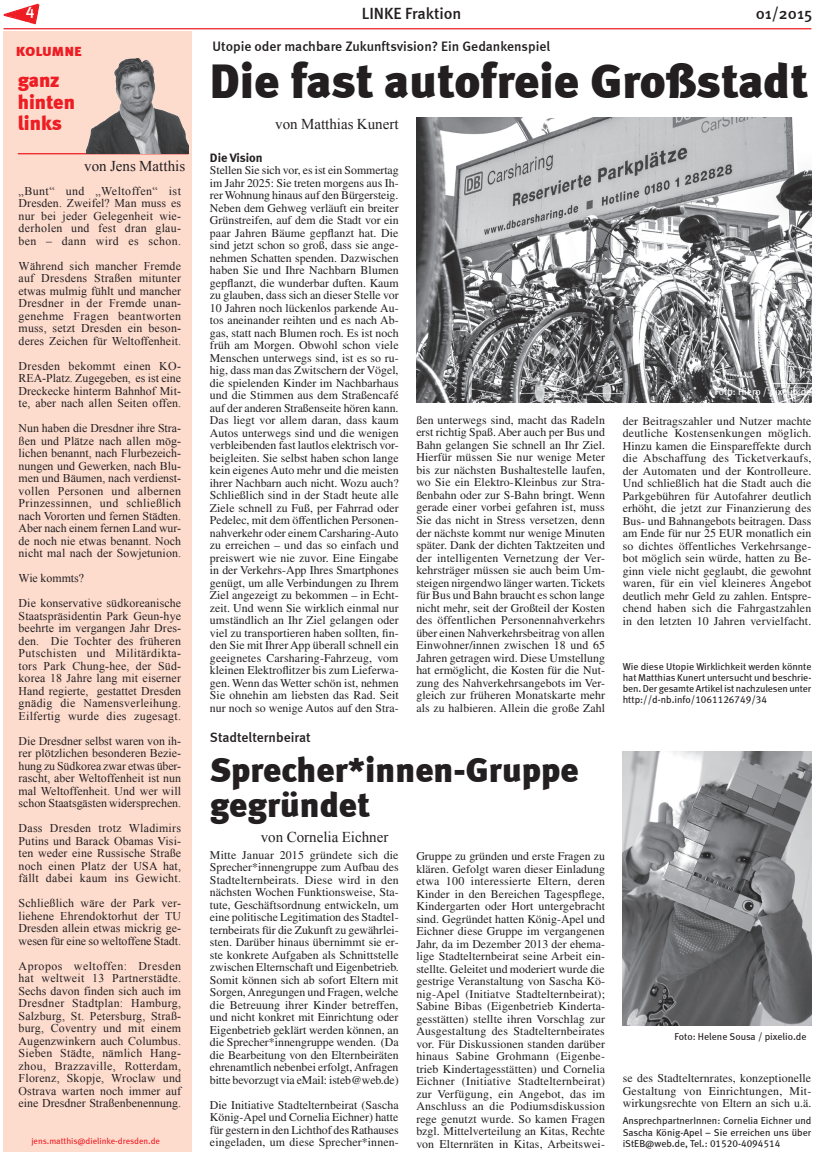
<style>
.page{position:relative;width:815px;height:1152px;background:#fff}
.page>*{position:absolute;margin:0;border:0;box-sizing:border-box;transform-origin:0 0}
.t1{font:900 48.75px "Meta";color:#231f20}
.t2{font:900 35px/35px "Meta";color:#231f20}
.t3{font:900 20px/21.2px "Meta";color:#ee1d23}
.t4{font:500 16.25px "Meta";color:#231f20}
.t5{font:16.25px "Meta Black Caps";letter-spacing:-.015em;color:#ee1d23}
.t6{font:500 16.25px "Meta";color:#fff}
.t7{font:15px "Times New Roman";color:#231f20}
.t8{font:500 13.75px "Meta";color:#231f20}
.t9{font:700 12.5px "Meta";color:#231f20}
.t10{font:11.88px/12.5px "Times";letter-spacing:.005em;color:#231f20;text-align:justify}
.t11{font:11.88px/12.5px "Times New Roman";letter-spacing:.01em;color:#231f20;text-align:justify}
.t12{font:10px/11.2px "Meta Book LF";color:#231f20;text-align:justify}
.t13{font:10px "Meta Book LF";color:#fff}
.t14{font:8.75px "Meta Book LF";color:#ee1d23}
</style>
<div class="page">
<hr style="left:4px;top:28px;width:807px;height:1px;background:#ee1d23">
<svg style="left:3px;top:3px;width:37px;height:22px"></svg>
<div style="left:4px;top:32px;width:188px;height:1120px;background:#fddcce"></div>
<hr style="left:18px;top:153px;width:171px;height:1px;background:#ee1d23">
<img style="left:86px;top:58px;width:102px;height:95px">
<img style="left:416px;top:117px;width:395px;height:285px">
<img style="left:623px;top:751px;width:188px;height:274px">
<h3 class="t6" style="left:26px;top:0;width:10px">4</h3>
<h3 class="t4" style="left:362px;top:4px;width:101px">LINKE Fraktion</h3>
<h3 class="t4" style="left:756px;top:4px;width:58px">01/2015</h3>
<h3 class="t5" style="left:16px;top:41px;width:67px">kolumne</h3>
<h3 class="t3" style="left:18px;top:70px;width:59px">ganz hinten links</h3>
<p class="t7" style="left:84px;top:156px;width:102px">von Jens Matthis</p>
<p class="t8" style="left:213px;top:38px;width:339px">Utopie oder machbare Zukunftsvision? Ein Gedankenspiel</p>
<h1 class="t1" style="left:210px;top:51px;width:600px">Die fast autofreie Großstadt</h1>
<p class="t7" style="left:275px;top:114px;width:125px">von Matthias Kunert</p>
<p class="t9" style="left:210px;top:150px;width:54px">Die Vision</p>
<p class="t10" style="left:210px;top:164px;width:190px">Stellen Sie sich vor, es ist ein Sommertag im Jahr 2025: Sie treten morgens aus Ih&shy;rer Wohnung hinaus auf den Bürgersteig.<br>Neben dem Gehweg verläuft ein breiter Grünstreifen, auf dem die Stadt vor ein paar Jahren Bäume gepflanzt hat. Die sind jetzt schon so groß, dass sie ange&shy;nehmen Schatten spenden. Dazwischen haben Sie und Ihre Nachbarn Blumen gepflanzt, die wunderbar duften. Kaum zu glauben, dass sich an dieser Stelle vor 10 Jahren noch lückenlos parkende Au&shy;tos aneinander reihten und es nach Ab&shy;gas, statt nach Blumen roch. Es ist noch früh am Morgen. Obwohl schon viele Menschen unterwegs sind, ist es so ru&shy;hig, dass man das Zwitschern der Vögel, die spielenden Kinder im Nachbarhaus und die Stimmen aus dem Straßencafé auf der anderen Straßenseite hören kann.<br>Das liegt vor allem daran, dass kaum Autos unterwegs sind und die wenigen verbleibenden fast lautlos elektrisch vor&shy;beigleiten. Sie selbst haben schon lange kein eigenes Auto mehr und die meisten ihrer Nachbarn auch nicht. Wozu auch?<br>Schließlich sind in der Stadt heute alle Ziele schnell zu Fuß, per Fahrrad oder Pedelec, mit dem öffentlichen Personen&shy;nahverkehr oder einem Carsharing-Auto zu erreichen – und das so einfach und preiswert wie nie zuvor. Eine Eingabe in der Verkehrs-App Ihres Smartphones genügt, um alle Verbindungen zu Ihrem Ziel angezeigt zu bekommen – in Echt&shy;zeit. Und wenn Sie wirklich einmal nur umständlich an Ihr Ziel gelangen oder viel zu transportieren haben sollten, fin&shy;den Sie mit Ihrer App überall schnell ein geeignetes Carsharing-Fahrzeug, vom kleinen Elektroflitzer bis zum Lieferwa&shy;gen. Wenn das Wetter schön ist, nehmen Sie ohnehin am liebsten das Rad. Seit nur noch so wenige Autos auf den Stra-</p>
<p class="t11" style="left:19px;top:184px;width:164px">„Bunt“ und „Weltoffen“ ist Dresden. Zweifel? Man muss es nur bei jeder Gelegenheit wie&shy;derholen und fest dran glau&shy;ben – dann wird es schon.</p>
<p class="t11" style="left:19px;top:259px;width:164px">Während sich mancher Fremde auf Dresdens Straßen mitunter etwas mulmig fühlt und mancher Dresdner in der Fremde unan&shy;genehme Fragen beantworten muss, setzt Dresden ein beson&shy;deres Zeichen für Weltoffenheit.</p>
<p class="t11" style="left:19px;top:359px;width:164px">Dresden bekommt einen KO-REA-Platz. Zugegeben, es ist eine Dreckecke hinterm Bahnhof Mit&shy;te, aber nach allen Seiten offen.</p>
<p class="t11" style="left:19px;top:422px;width:164px">Nun haben die Dresdner ihre Stra&shy;ßen und Plätze nach allen mög&shy;lichen benannt, nach Flurbezeich&shy;nungen und Gewerken, nach Blu&shy;men und Bäumen, nach verdienst&shy;vollen Personen und albernen Prinzessinnen, und schließlich nach Vororten und fernen Städten.<br>Aber nach einem fernen Land wur&shy;de noch nie etwas benannt. Noch nicht mal nach der Sowjetunion.</p>
<p class="t11" style="left:19px;top:565px;width:164px;line-height:25px">Wie kommts?<br>Die konservative südkoreanische</p>
<p class="t11" style="left:19px;top:609px;width:164px">Staatspräsidentin Park Geun-hye beehrte im vergangen Jahr Dres&shy;den. Die Tochter des früheren Putschisten und Militärdikta&shy;tors Park Chung-hee, der Süd&shy;korea 18 Jahre lang mit eiserner Hand regierte, gestattet Dresden gnädig die Namensverleihung.<br>Eilfertig wurde dies zugesagt.</p>
<p class="t11" style="left:19px;top:734px;width:164px">Die Dresdner selbst waren von ih&shy;rer plötzlichen besonderen Bezie&shy;hung zu Südkorea zwar etwas über&shy;rascht, aber Weltoffenheit ist nun mal Weltoffenheit. Und wer will schon Staatsgästen widersprechen.</p>
<p class="t11" style="left:19px;top:822px;width:164px">Dass Dresden trotz Wladimirs Putins und Barack Obamas Visi&shy;ten weder eine Russische Straße noch einen Platz der USA hat, fällt dabei kaum ins Gewicht.</p>
<p class="t11" style="left:19px;top:897px;width:164px">Schließlich wäre der Park ver&shy;liehene Ehrendoktorhut der TU Dresden allein etwas mickrig ge&shy;wesen für eine so weltoffene Stadt.</p>
<p class="t11" style="left:19px;top:959px;width:164px">Apropos weltoffen: Dresden hat weltweit 13 Partnerstädte.<br>Sechs davon finden sich auch im Dresdner Stadtplan: Hamburg, Salzburg, St. Petersburg, Straß&shy;burg, Coventry und mit einem Augenzwinkern auch Columbus.<br>Sieben Städte, nämlich Hang&shy;zhou, Brazzaville, Rotterdam, Florenz, Skopje, Wroclaw und Ostrava warten noch immer auf eine Dresdner Straßenbenennung.</p>
<p class="t13" style="left:715px;top:385px;width:98px">Foto: Hiero / pixelio.de</p>
<p class="t10" style="left:416px;top:414px;width:190px">ßen unterwegs sind, macht das Radeln erst richtig Spaß. Aber auch per Bus und Bahn gelangen Sie schnell an Ihr Ziel.<br>Hierfür müssen Sie nur wenige Meter bis zur nächsten Bushaltestelle laufen, wo Sie ein Elektro-Kleinbus zur Stra&shy;ßenbahn oder zur S-Bahn bringt. Wenn gerade einer vorbei gefahren ist, muss Sie das nicht in Stress versetzen, denn der nächste kommt nur wenige Minuten später. Dank der dichten Taktzeiten und der intelligenten Vernetzung der Ver&shy;kehrsträger müssen sie auch beim Um&shy;steigen nirgendwo länger warten. Tickets für Bus und Bahn braucht es schon lange nicht mehr, seit der Großteil der Kosten des öffentlichen Personennahverkehrs über einen Nahverkehrsbeitrag von allen Einwohner/innen zwischen 18 und 65<br>Jahren getragen wird. Diese Umstellung hat ermöglicht, die Kosten für die Nut&shy;zung des Nahverkehrsangebots im Ver&shy;gleich zur früheren Monatskarte mehr als zu halbieren. Allein die große Zahl</p>
<p class="t10" style="left:623px;top:414px;width:190px">der Beitragszahler und Nutzer machte deutliche Kostensenkungen möglich.<br>Hinzu kamen die Einspareffekte durch die Abschaffung des Ticketverkaufs, der Automaten und der Kontrolleure.<br>Und schließlich hat die Stadt auch die Parkgebühren für Autofahrer deutlich erhöht, die jetzt zur Finanzierung des Bus- und Bahnangebots beitragen. Dass am Ende für nur 25 EUR monatlich ein so dichtes öffentliches Verkehrsange&shy;bot möglich sein würde, hatten zu Be&shy;ginn viele nicht geglaubt, die gewohnt waren, für ein viel kleineres Angebot deutlich mehr Geld zu zahlen. Entspre&shy;chend haben sich die Fahrgastzahlen in den letzten 10 Jahren vervielfacht.</p>
<p class="t12" style="left:623px;top:660px;width:190px">Wie diese Utopie Wirklichkeit werden könnte hat Matthias Kunert untersucht und beschrie&shy;ben. Der gesamte Artikel ist nachzulesen unter http://d-nb.info/1061126749/34</p>
<p class="t8" style="left:210px;top:729px;width:102px">Stadtelternbeirat</p>
<h2 class="t2" style="left:210px;top:752px;width:370px">Sprecher*innen-Gruppe gegründet</h2>
<p class="t10" style="left:210px;top:848px;width:190px">Mitte Januar 2015 gründete sich die Sprecher*innengruppe zum Aufbau des Stadtelternbeirats. Diese wird in den nächsten Wochen Funktionsweise, Sta&shy;tute, Geschäftsordnung entwickeln, um eine politische Legitimation des Stadtel&shy;ternbeirats für die Zukunft zu gewährlei&shy;sten. Darüber hinaus übernimmt sie er&shy;ste konkrete Aufgaben als Schnittstelle zwischen Elternschaft und Eigenbetrieb.<br>Somit können sich ab sofort Eltern mit Sorgen, Anregungen und Fragen, welche die Betreuung ihrer Kinder betreffen, und nicht konkret mit Einrichtung oder Eigenbetrieb geklärt werden können, an die Sprecher*innengruppe wenden. (Da die Bearbeitung von den Elternbeiräten ehrenamtlich nebenbei erfolgt, Anfragen bitte bevorzugt via eMail: isteb@web.de)</p>
<p class="t10" style="left:210px;top:1098px;width:190px">Die Initiative Stadtelternbeirat (Sascha König-Apel und Cornelia Eichner) hatte für gestern in den Lichthof des Rathauses eingeladen, um diese Sprecher*innen-</p>
<p class="t7" style="left:261px;top:827px;width:129px">von Cornelia Eichner</p>
<p class="t10" style="left:416px;top:849px;width:190px">Gruppe zu gründen und erste Fragen zu klären. Gefolgt waren dieser Einladung etwa 100 interessierte Eltern, deren Kinder in den Bereichen Tagespflege, Kindergarten oder Hort untergebracht sind. Gegründet hatten König-Apel und Eichner diese Gruppe im vergangenen Jahr, da im Dezember 2013 der ehema&shy;lige Stadtelternbeirat seine Arbeit ein&shy;stellte. Geleitet und moderiert wurde die gestrige Veranstaltung von Sascha Kö&shy;nig-Apel (Initiatve Stadtelternbeirat); Sabine Bibas (Eigenbetrieb Kinderta&shy;gesstätten) stellte ihren Vorschlag zur Ausgestaltung des Stadtelternbeirates vor. Für Diskussionen standen darüber hinaus Sabine Grohmann (Eigenbe&shy;trieb Kindertagesstätten) und Cornelia Eichner (Initiative Stadtelternbeirat) zur Verfügung, ein Angebot, das im Anschluss an die Podiumsdiskussion rege genutzt wurde. So kamen Fragen bzgl. Mittelverteilung an Kitas, Rechte von Elternräten in Kitas, Arbeitswei-</p>
<p class="t12" style="left:675px;top:1030px;width:133px">Foto: Helene Sousa / pixelio.de</p>
<p class="t10" style="left:623px;top:1071px;width:190px">se des Stadtelternrates, konzeptionelle Gestaltung von Einrichtungen, Mit&shy;wirkungsrechte von Eltern an sich u.ä.</p>
<p class="t12" style="left:623px;top:1115px;width:190px">AnsprechpartnerInnen: Cornelia Eichner und Sascha König-Apel – Sie erreichen uns über iStEB@web.de, Tel.: 01520-4094514</p>
<p class="t14" style="left:31px;top:1135px;width:130px">jens.matthis@dielinke-dresden.de</p>
</div>
